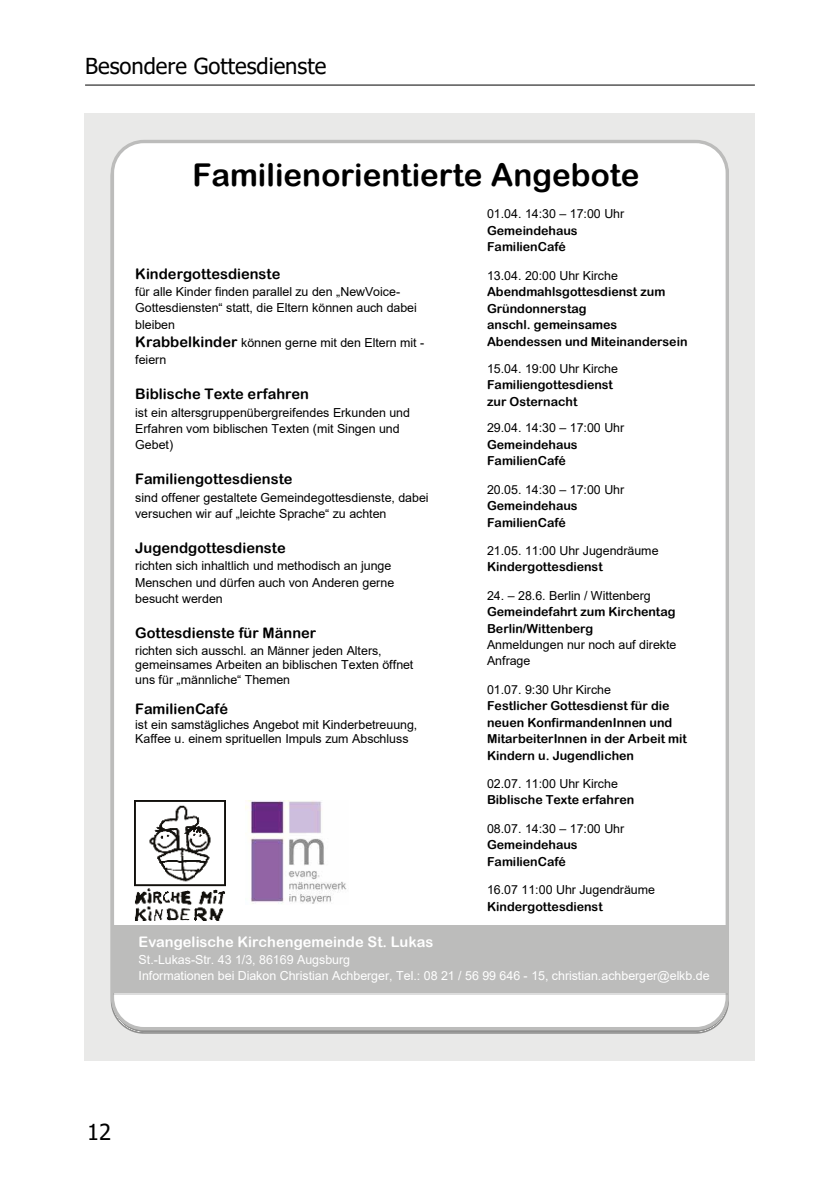
<style>
.page{position:relative;width:840px;height:1191px;background:#fff}
.page>*{position:absolute;margin:0;border:0;box-sizing:border-box;transform-origin:0 0}
.t1{font:31.4px "Arial Rounded MT Bold";color:#000}
.t2{font:22px "Tahoma";color:#000}
.t3{font:14.6px "Arial Rounded MT Bold";color:#000}
.t4{font:14.6px "Arial Rounded MT Bold";color:#fff}
.t5{font:12.4px/16.4px "Arial";color:#000}
.t6{font:12.4px/16.4px "Arial Rounded MT Bold";color:#000}
.t7{font:12.4px/16.4px "Arial";color:#fff}
.s1{font-family:"Arial Rounded MT Bold";font-size:14.6px}
</style>
<div class="page">
<hr style="left:85px;top:85px;width:669px;height:1px;background:#000">
<div style="left:85px;top:113px;width:669px;height:947px;background:#e9e9e8"></div>
<div style="left:111px;top:140px;width:617px;height:890px;background:#fff;border:3px solid #bcbcbb;border-radius:31px"></div>
<div style="left:113px;top:927px;width:614px;height:67px;background:#bcbcbb"></div>
<div style="left:113px;top:925px;width:614px;height:67px;background:#bcbcbb"></div>
<img style="left:134px;top:800px;width:91px;height:120px">
<img style="left:245px;top:800px;width:102px;height:104px">
<h2 class="t2" style="left:85px;top:51px;width:243px">Besondere Gottesdienste</h2>
<h1 class="t1" style="left:192px;top:156px;width:448px">Familienorientierte Angebote</h1>
<p class="t3" style="left:135px;top:265px;width:147px">Kindergottesdienste</p>
<p class="t5" style="left:135px;top:283px;width:283px">für alle Kinder finden parallel zu den „NewVoice-<br>Gottesdiensten“ statt, die Eltern können auch dabei bleiben</p>
<p class="t5" style="left:135px;top:334px;width:290px;line-height:17.2px"><span class="s1">Krabbelkinder</span> können gerne mit den Eltern mit - feiern</p>
<p class="t3" style="left:135px;top:385px;width:175px">Biblische Texte erfahren</p>
<p class="t5" style="left:135px;top:404px;width:276px">ist ein altersgruppenübergreifendes Erkunden und<br>Erfahren vom biblischen Texten (mit Singen und<br>Gebet)</p>
<p class="t3" style="left:135px;top:470px;width:159px">Familiengottesdienste</p>
<p class="t5" style="left:135px;top:489px;width:295px">sind offener gestaltete Gemeindegottesdienste, dabei versuchen wir auf „leichte Sprache“ zu achten</p>
<p class="t3" style="left:135px;top:539px;width:152px">Jugendgottesdienste</p>
<p class="t5" style="left:135px;top:557px;width:260px">richten sich inhaltlich und methodisch an junge<br>Menschen und dürfen auch von Anderen gerne besucht werden</p>
<p class="t3" style="left:135px;top:624px;width:182px">Gottesdienste für Männer</p>
<p class="t5" style="left:135px;top:643px;width:279px;line-height:14.2px">richten sich ausschl. an Männer jeden Alters, gemeinsames Arbeiten an biblischen Texten öffnet uns für „männliche“ Themen</p>
<p class="t3" style="left:135px;top:700px;width:94px">FamilienCafé</p>
<p class="t5" style="left:135px;top:717px;width:283px;line-height:14.2px">ist ein samstägliches Angebot mit Kinderbetreuung,<br>Kaffee u. einem sprituellen Impuls zum Abschluss</p>
<p class="t5" style="left:486px;top:206px;width:138px">01.04. 14:30 – 17:00 Uhr</p>
<p class="t6" style="left:486px;top:222px;width:92px">Gemeindehaus<br>FamilienCafé</p>
<p class="t5" style="left:486px;top:267px;width:132px">13.04. 20:00 Uhr Kirche</p>
<p class="t6" style="left:486px;top:283px;width:202px">Abendmahlsgottesdienst zum<br>Gründonnerstag<br>anschl. gemeinsames<br>Abendessen und Miteinandersein</p>
<p class="t5" style="left:486px;top:360px;width:132px">15.04. 19:00 Uhr Kirche</p>
<p class="t6" style="left:486px;top:376px;width:127px">Familiengottesdienst zur Osternacht</p>
<p class="t5" style="left:486px;top:420px;width:138px">29.04. 14:30 – 17:00 Uhr</p>
<p class="t6" style="left:486px;top:436px;width:92px">Gemeindehaus<br>FamilienCafé</p>
<p class="t5" style="left:486px;top:481px;width:138px">20.05. 14:30 – 17:00 Uhr</p>
<p class="t6" style="left:486px;top:497px;width:92px">Gemeindehaus<br>FamilienCafé</p>
<p class="t5" style="left:486px;top:542px;width:173px">21.05. 11:00 Uhr Jugendräume</p>
<p class="t6" style="left:486px;top:558px;width:117px">Kindergottesdienst</p>
<p class="t5" style="left:486px;top:587px;width:165px">24. – 28.6. Berlin / Wittenberg</p>
<p class="t6" style="left:486px;top:603px;width:190px">Gemeindefahrt zum Kirchentag<br>Berlin/Wittenberg</p>
<p class="t5" style="left:486px;top:636px;width:191px">Anmeldungen nur noch auf direkte<br>Anfrage</p>
<p class="t5" style="left:486px;top:681px;width:125px">01.07. 9:30 Uhr Kirche</p>
<p class="t6" style="left:486px;top:697px;width:201px">Festlicher Gottesdienst für die neuen KonfirmandenInnen und<br>MitarbeiterInnen in der Arbeit mit<br>Kindern u. Jugendlichen</p>
<p class="t5" style="left:486px;top:775px;width:132px">02.07. 11:00 Uhr Kirche</p>
<p class="t6" style="left:486px;top:791px;width:149px">Biblische Texte erfahren</p>
<p class="t5" style="left:486px;top:820px;width:138px">08.07. 14:30 – 17:00 Uhr</p>
<p class="t6" style="left:486px;top:836px;width:92px">Gemeindehaus<br>FamilienCafé</p>
<p class="t5" style="left:486px;top:881px;width:169px">16.07 11:00 Uhr Jugendräume</p>
<p class="t6" style="left:486px;top:897px;width:117px">Kindergottesdienst</p>
<p class="t4" style="left:138px;top:933px;width:296px">Evangelische Kirchengemeinde St. Lukas</p>
<p class="t7" style="left:138px;top:951px;width:572px">St.-Lukas-Str. 43 1/3, 86169 Augsburg<br>Informationen bei Diakon Christian Achberger, Tel.: 08 21 / 56 99 646 - 15, christian.achberger@elkb.de</p>
<h2 class="t2" style="left:87px;top:1117px;width:26px">12</h2>
</div>
